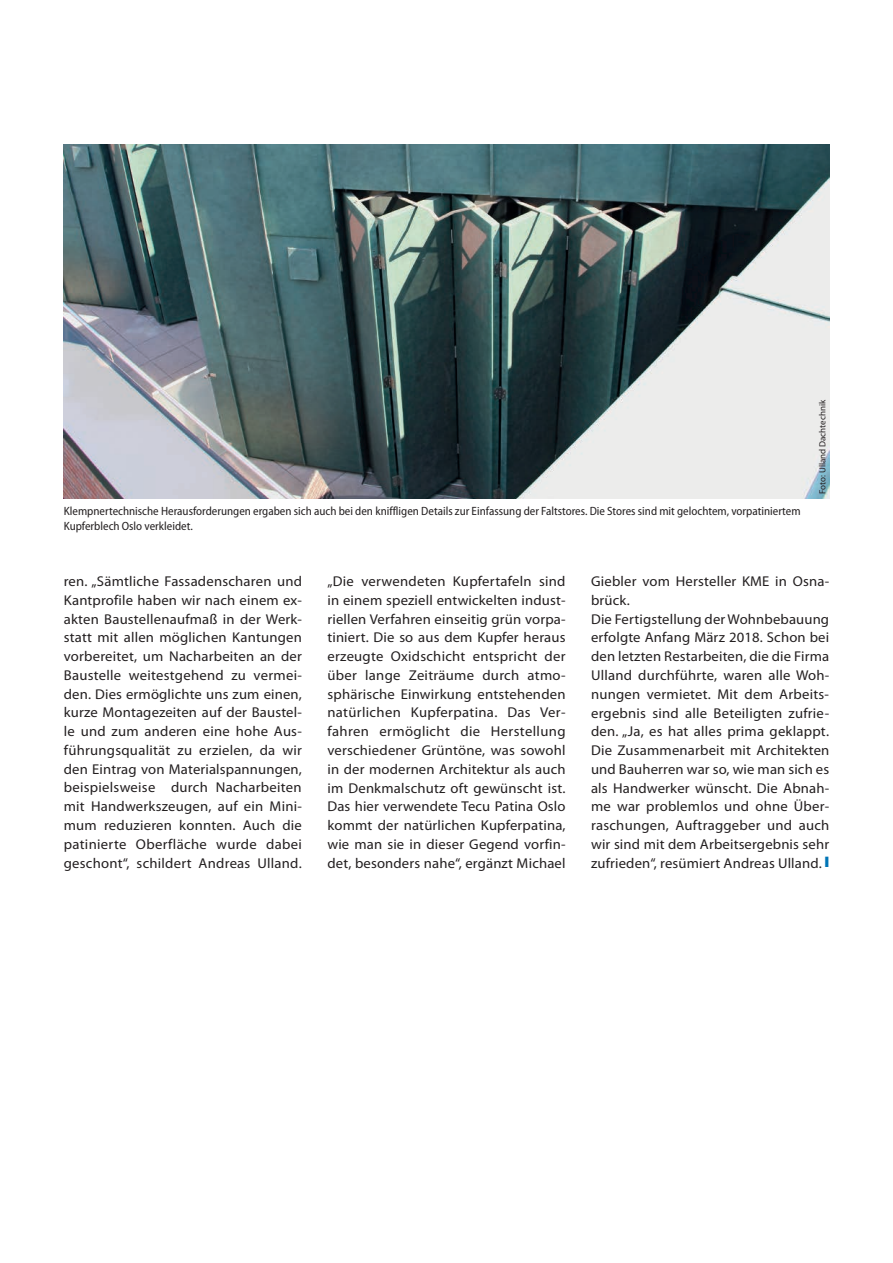
<style>
.page{position:relative;width:893px;height:1263px;background:#fff}
.page>*{position:absolute;margin:0;border:0;box-sizing:border-box;transform-origin:0 0}
.t1{font:14.25px/18.8px "Myriad Pro";letter-spacing:.01em;color:#231f20;text-align:justify}
.t2{font:semi-condensed 12px/15px "Myriad Pro";color:#231f20}
.t3{font:9px "Myriad Pro";color:#231f20}
.s1{color:#0075b6}
</style>
<div class="page">
<img style="left:64px;top:145px;width:765px;height:353px">
<p class="t2" style="left:64px;top:504px;width:738px">Klempnertechnische Herausforderungen ergaben sich auch bei den kniffligen Details zur Einfassung der Faltstores. Die Stores sind mit gelochtem, vorpatiniertem<br>Kupferblech Oslo verkleidet.</p>
<p class="t3" style="left:817px;top:494px;width:96px;rotate:-90deg">Foto: Ulland Dachtechnik</p>
<p class="t1" style="left:64px;top:572px;width:240px">ren. „Sämtliche Fassadenscharen und Kantprofile haben wir nach einem ex&shy;akten Baustellenaufmaß in der Werk&shy;statt mit allen möglichen Kantungen vorbereitet, um Nacharbeiten an der Baustelle weitestgehend zu vermei&shy;den. Dies ermöglichte uns zum einen, kurze Montagezeiten auf der Baustel&shy;le und zum anderen eine hohe Aus&shy;führungsqualität zu erzielen, da wir den Eintrag von Materialspannungen, beispielsweise durch Nacharbeiten mit Handwerkszeugen, auf ein Mini&shy;mum reduzieren konnten. Auch die patinierte Oberfläche wurde dabei geschont“, schildert Andreas Ulland.</p>
<p class="t1" style="left:327px;top:572px;width:240px">„Die verwendeten Kupfertafeln sind in einem speziell entwickelten indust&shy;riellen Verfahren einseitig grün vorpa&shy;tiniert. Die so aus dem Kupfer heraus erzeugte Oxidschicht entspricht der über lange Zeiträume durch atmo&shy;sphärische Einwirkung entstehenden natürlichen Kupferpatina. Das Ver&shy;fahren ermöglicht die Herstellung verschiedener Grüntöne, was sowohl in der modernen Architektur als auch im Denkmalschutz oft gewünscht ist.<br>Das hier verwendete Tecu Patina Oslo kommt der natürlichen Kupferpatina, wie man sie in dieser Gegend vorfin&shy;det, besonders nahe“, ergänzt Michael</p>
<p class="t1" style="left:591px;top:572px;width:240px;text-align:left">Giebler vom Hersteller KME in Osna&shy;brück.<br>Die Fertigstellung der Wohnbebauung erfolgte Anfang März 2018. Schon bei den letzten Restarbeiten, die die Firma Ulland durchführte, waren alle Woh&shy;nungen vermietet. Mit dem Arbeits&shy;ergebnis sind alle Beteiligten zufrie&shy;den. „Ja, es hat alles prima geklappt.<br>Die Zusammenarbeit mit Architekten und Bauherren war so, wie man sich es als Handwerker wünscht. Die Abnah&shy;me war problemlos und ohne Über&shy;raschungen, Auftraggeber und auch wir sind mit dem Arbeitsergebnis sehr zufrieden“, resümiert Andreas Ulland. <span class="s1">❙</span></p>
</div>
